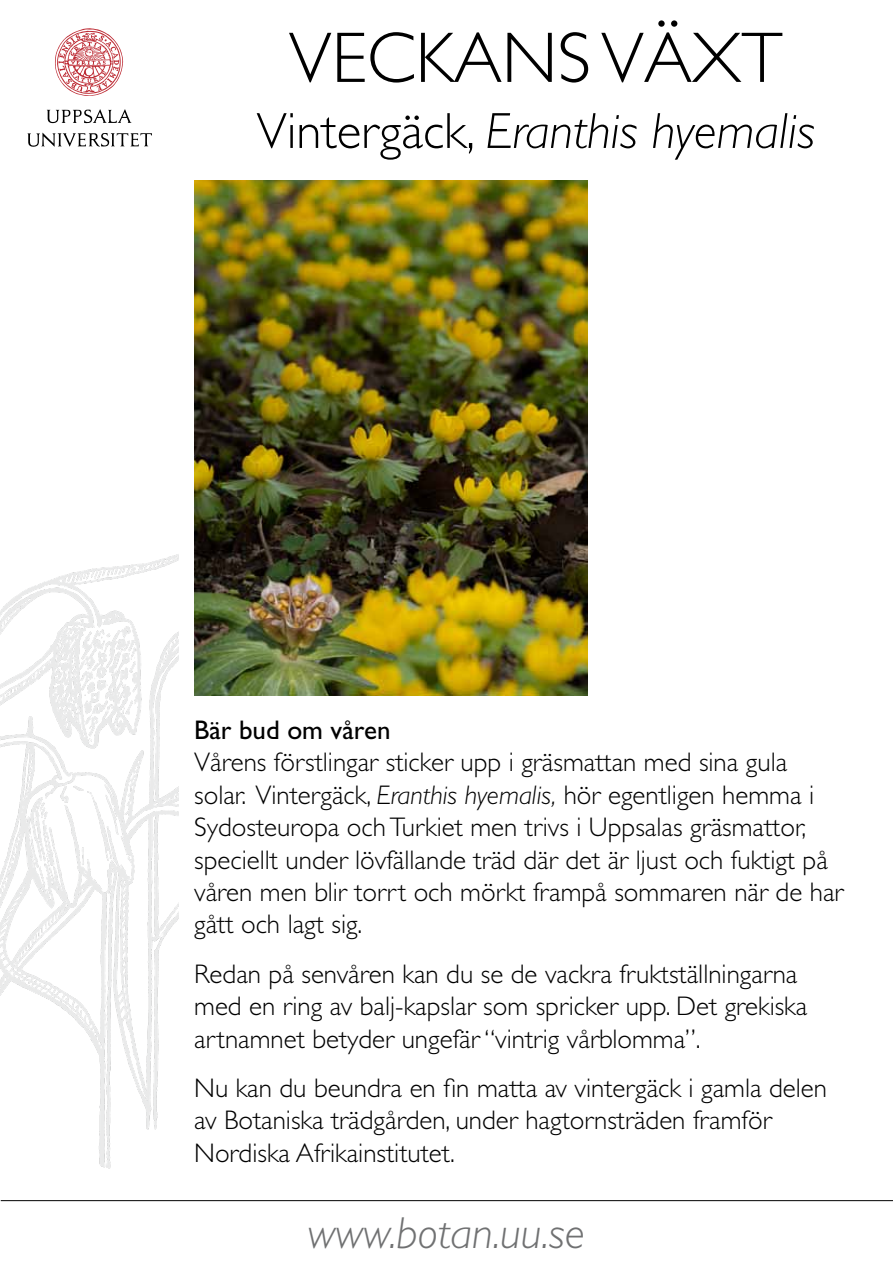
<style>
.page{position:relative;width:893px;height:1263px;background:#fff}
.page>*{position:absolute;margin:0;border:0;box-sizing:border-box;transform-origin:0 0}
.t1{font:300 72px "Gill Alt One";color:#000}
.t2{font:italic 300 51px "Gill Alt One";color:#000}
.t3{font:italic 300 45px "Gill Alt One";color:#707172}
.t4{font:300 27px/32.4px "Gill Alt One";color:#000}
.t5{font:27px "Gill Alt One";color:#000}
.s1{font-style:normal}
.s2{font-style:italic}
</style>
<div class="page">
<img style="left:0;top:554px;width:179px;height:615px">
<hr style="left:1px;top:1200px;width:892px;height:1px;background:#000">
<svg style="left:47px;top:109px;width:85px;height:14px"></svg>
<svg style="left:27px;top:133px;width:125px;height:14px"></svg>
<svg style="left:55px;top:28px;width:68px;height:68px"></svg>
<img style="left:195px;top:180px;width:393px;height:516px">
<h1 class="t1" style="left:289px;top:17px;width:495px">VECKANS VÄXT</h1>
<h2 class="t2" style="left:256px;top:102px;width:560px"><span class="s1">Vintergäck,</span> Eranthis hyemalis</h2>
<p class="t5" style="left:194px;top:714px;width:198px">Bär bud om våren</p>
<p class="t4" style="left:194px;top:746px;width:651px">Vårens förstlingar sticker upp i gräsmattan med sina gula solar. Vintergäck, <span class="s2">Eranthis hyemalis,</span> hör egentligen hemma i Sydosteuropa och Turkiet men trivs i Uppsalas gräsmattor, speciellt under lövfällande träd där det är ljust och fuktigt på våren men blir torrt och mörkt frampå sommaren när de har gått och lagt sig.</p>
<p class="t4" style="left:194px;top:958px;width:615px">Redan på senvåren kan du se de vackra fruktställningarna med en ring av balj-kapslar som spricker upp. Det grekiska artnamnet betyder ungefär “vintrig vårblomma”.</p>
<p class="t4" style="left:194px;top:1072px;width:634px">Nu kan du beundra en fin matta av vintergäck i gamla delen av Botaniska trädgården, under hagtornsträden framför<br>Nordiska Afrikainstitutet.</p>
<h3 class="t3" style="left:308px;top:1208px;width:279px">www.botan.uu.se</h3>
</div>
